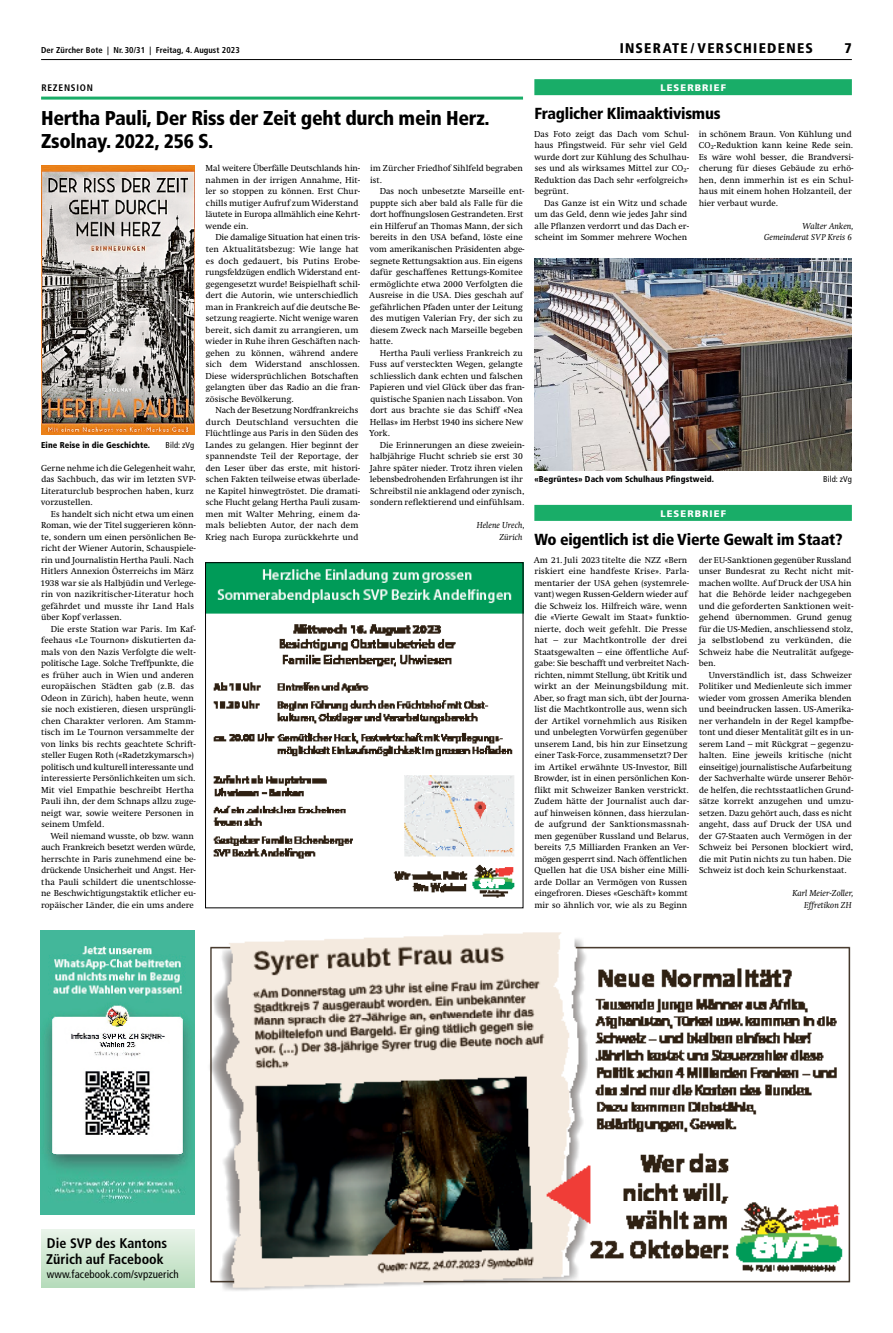
<style>
.page{position:relative;width:893px;height:1333px;background:#fff}
.page>*{position:absolute;margin:0;border:0;box-sizing:border-box;transform-origin:0 0}
.t1{font:900 condensed 20px/23px "Frutiger LT Std";letter-spacing:-.015em;color:#000}
.t2{font:900 condensed 16px "Frutiger LT Std";letter-spacing:-.015em;color:#000}
.t3{font:700 condensed 14px/16px "Frutiger LT Std";color:#000}
.t4{font:900 condensed 14px "Frutiger LT Std";letter-spacing:.09em;color:#000}
.t5{font:condensed 11px "Frutiger LT Std";letter-spacing:.01em;color:#000}
.t6{font:900 9.5px "Frutiger LT Std";letter-spacing:.115em;color:#fff}
.t7{font:700 condensed 9.5px "Frutiger LT Std";letter-spacing:.08em;color:#000}
.t8{font:8.9px/11.5px "Swift LT Pro";color:#000}
.t9{font:italic 8.9px/11.5px "Swift LT Pro";color:#000;text-align:right}
.t10{font:900 condensed 8.5px "Frutiger LT Std";letter-spacing:.01em;color:#000}
.t11{font:700 condensed 8.5px "Frutiger LT Std";letter-spacing:.01em;color:#000}
.t12{font:condensed 8.5px "Frutiger LT Std";letter-spacing:.01em;color:#000}
.s1{font-size:19.6px}
.s2{font-size:8.7px}
.s3{font-size:13.7px}
</style>
<div class="page">
<img style="left:209px;top:932px;width:642px;height:359px">
<img style="left:41px;top:930px;width:153px;height:284px">
<div style="left:534px;top:79px;width:318px;height:16px;background:#19ad68"></div>
<div style="left:534px;top:505px;width:318px;height:16px;background:#19ad68"></div>
<hr style="left:41px;top:97px;width:482px;height:3px;background:#19ad68">
<img style="left:207px;top:564px;width:314px;height:334px">
<div style="left:205px;top:562px;width:318px;height:346px;border:1px solid #000"></div>
<img style="left:41px;top:166px;width:153px;height:268px">
<div style="left:41px;top:1229px;width:153px;height:58px;background:linear-gradient(to bottom,#eaf4ea,#b6dbbb)"></div>
<img style="left:534px;top:258px;width:318px;height:212px">
<hr style="left:41px;top:59px;width:811px;height:1px;background:#000">
<p class="t11" style="left:41px;top:45px;width:200px">Der Zürcher Bote | Nr. 30/31 | Freitag, 4. August 2023</p>
<h3 class="t4" style="left:620px;top:40px;width:195px">INSERATE / VERSCHIEDENES</h3>
<h3 class="t4" style="left:845px;top:40px;width:9px">7</h3>
<p class="t7" style="left:41px;top:82px;width:53px">REZENSION</p>
<h1 class="t1" style="left:41px;top:107px;width:450px">Hertha Pauli, Der Riss der Zeit geht durch mein Herz.<br>Zsolnay. <span class="s1">2022</span>, <span class="s1">256</span> S.</h1>
<p class="t10" style="left:41px;top:439px;width:110px">Eine Reise in die Geschichte.</p>
<p class="t12" style="left:166px;top:439px;width:30px">Bild: zVg</p>
<p class="t8" style="left:41px;top:462px;width:156px">Gerne nehme ich die Gelegenheit wahr, das Sachbuch, das wir im letzten <span class="s2">SVP</span>-<br>Literaturclub besprochen haben, kurz vorzustellen.</p>
<p class="t8" style="left:41px;top:508px;width:157px;text-indent:10px">Es handelt sich nicht etwa um einen Roman, wie der Titel suggerieren könn&shy;te, sondern um einen persönlichen Be&shy;richt der Wiener Autorin, Schauspiele&shy;rin und Journalistin Hertha Pauli. Nach Hitlers Annexion Österreichs im März 1938 war sie als Halbjüdin und Verlege&shy;rin von nazikritischer-Literatur hoch gefährdet und musste ihr Land Hals über Kopf verlassen.</p>
<p class="t8" style="left:41px;top:623px;width:156px;text-indent:10px">Die erste Station war Paris. Im Kaf&shy;feehaus «Le Tournon» diskutierten da&shy;mals von den Nazis Verfolgte die welt&shy;politische Lage. Solche Treffpunkte, die es früher auch in Wien und anderen europäischen Städten gab (z.B. das Odeon in Zürich), haben heute, wenn sie noch existieren, diesen ursprüngli&shy;chen Charakter verloren. Am Stamm&shy;tisch im Le Tournon versammelte der von links bis rechts geachtete Schrift&shy;steller Eugen Roth («Radetzkymarsch») politisch und kulturell interessante und interessierte Persönlichkeiten um sich.<br>Mit viel Empathie beschreibt Hertha Pauli ihn, der dem Schnaps allzu zuge&shy;neigt war, sowie weitere Personen in seinem Umfeld.</p>
<p class="t8" style="left:41px;top:830px;width:156px;text-indent:9px">Weil niemand wusste, ob bzw. wann auch Frankreich besetzt werden würde, herrschte in Paris zunehmend eine be&shy;drückende Unsicherheit und Angst. Her&shy;tha Pauli schildert die unentschlosse&shy;ne Beschwichtigungstaktik etlicher eu&shy;ropäischer Länder, die ein ums andere</p>
<p class="t8" style="left:205px;top:163px;width:156px">Mal weitere Überfälle Deutschlands hin&shy;nahmen in der irrigen Annahme, Hit&shy;ler so stoppen zu können. Erst Chur&shy;chills mutiger Aufruf zum Widerstand läutete in Europa allmählich eine Kehrt&shy;wende ein.</p>
<p class="t8" style="left:205px;top:232px;width:156px;text-indent:10px">Die damalige Situation hat einen tris&shy;ten Aktualitätsbezug: Wie lange hat es doch gedauert, bis Putins Erobe&shy;rungsfeldzügen endlich Widerstand ent&shy;gegengesetzt wurde! Beispielhaft schil&shy;dert die Autorin, wie unterschiedlich man in Frankreich auf die deutsche Be&shy;setzung reagierte. Nicht wenige waren bereit, sich damit zu arrangieren, um wieder in Ruhe ihren Geschäften nach&shy;gehen zu können, während andere sich dem Widerstand anschlossen.<br>Diese widersprüchlichen Botschaften gelangten über das Radio an die fran&shy;zösische Bevölkerung.</p>
<p class="t8" style="left:205px;top:404px;width:156px;text-indent:10px">Nach der Besetzung Nordfrankreichs durch Deutschland versuchten die Flüchtlinge aus Paris in den Süden des Landes zu gelangen. Hier beginnt der spannendste Teil der Reportage, der den Leser über das erste, mit histori&shy;schen Fakten teilweise etwas überlade&shy;ne Kapitel hinwegtröstet. Die dramati&shy;sche Flucht gelang Hertha Pauli zusam&shy;men mit Walter Mehring, einem da&shy;mals beliebten Autor, der nach dem Krieg nach Europa zurückkehrte und</p>
<p class="t8" style="left:370px;top:163px;width:154px">im Zürcher Friedhof Sihlfeld begraben ist.</p>
<p class="t8" style="left:369px;top:186px;width:157px;text-indent:11px">Das noch unbesetzte Marseille ent&shy;puppte sich aber bald als Falle für die dort hoffnungslosen Gestrandeten. Erst ein Hilferuf an Thomas Mann, der sich bereits in den <span class="s2">USA</span> befand, löste eine vom amerikanischen Präsidenten abge&shy;segnete Rettungsaktion aus. Ein eigens dafür geschaffenes Rettungs-Komitee ermöglichte etwa 2000 Verfolgten die Ausreise in die <span class="s2">USA</span>. Dies geschah auf gefährlichen Pfaden unter der Leitung des mutigen Valerian Fry, der sich zu diesem Zweck nach Marseille begeben hatte.</p>
<p class="t8" style="left:369px;top:347px;width:157px;text-indent:11px">Hertha Pauli verliess Frankreich zu Fuss auf versteckten Wegen, gelangte schliesslich dank echten und falschen Papieren und viel Glück über das fran&shy;quistische Spanien nach Lissabon. Von dort aus brachte sie das Schiff «Nea Hellas» im Herbst 1940 ins sichere New York.</p>
<p class="t8" style="left:370px;top:439px;width:156px;text-indent:10px">Die Erinnerungen an diese zweiein&shy;halbjährige Flucht schrieb sie erst 30<br>Jahre später nieder. Trotz ihren vielen lebensbedrohenden Erfahrungen ist ihr Schreibstil nie anklagend oder zynisch, sondern reflektierend und einfühlsam.</p>
<p class="t9" style="left:477px;top:519px;width:49px">Helene Urech,<br>Zürich</p>
<p class="t6" style="left:660px;top:82px;width:67px">LESERBRIEF</p>
<h2 class="t2" style="left:534px;top:104px;width:188px">Fraglicher Klimaaktivismus</h2>
<p class="t8" style="left:534px;top:128px;width:156px">Das Foto zeigt das Dach vom Schul&shy;haus Pfingstweid. Für sehr viel Geld wurde dort zur Kühlung des Schulhau&shy;ses und als wirksames Mittel zur <span class="s2">CO</span><sub>2</sub>-<br>Reduktion das Dach sehr «erfolgreich» begrünt.</p>
<p class="t8" style="left:534px;top:197px;width:156px;text-indent:10px">Das Ganze ist ein Witz und schade um das Geld, denn wie jedes Jahr sind alle Pflanzen verdorrt und das Dach er&shy;scheint im Sommer mehrere Wochen</p>
<p class="t8" style="left:699px;top:128px;width:156px">in schönem Braun. Von Kühlung und <span class="s2">CO</span><sub>2</sub>-Reduktion kann keine Rede sein.<br>Es wäre wohl besser, die Brandversi&shy;cherung für dieses Gebäude zu erhö&shy;hen, denn immerhin ist es ein Schul&shy;haus mit einem hohen Holzanteil, der hier verbaut wurde.</p>
<p class="t9" style="left:764px;top:220px;width:91px">Walter Anken,<br>Gemeinderat <span class="s2">SVP</span> Kreis 6</p>
<p class="t10" style="left:534px;top:474px;width:181px">«Begrüntes» Dach vom Schulhaus Pfingstweid.</p>
<p class="t12" style="left:823px;top:474px;width:30px">Bild: zVg</p>
<p class="t6" style="left:660px;top:507px;width:67px">LESERBRIEF</p>
<h2 class="t2" style="left:534px;top:530px;width:310px">Wo eigentlich ist die Vierte Gewalt im Staat?</h2>
<p class="t8" style="left:534px;top:554px;width:157px">Am 21. Juli 2023 titelte die <span class="s2">NZZ</span> «Bern riskiert eine handfeste Krise». Parla&shy;mentarier der <span class="s2">USA</span> gehen (systemrele&shy;vant) wegen Russen-Geldern wieder auf die Schweiz los. Hilfreich wäre, wenn die «Vierte Gewalt im Staat» funktio&shy;nierte, doch weit gefehlt. Die Presse hat – zur Machtkontrolle der drei Staatsgewalten – eine öffentliche Auf&shy;gabe: Sie beschafft und verbreitet Nach&shy;richten, nimmt Stellung, übt Kritik und wirkt an der Meinungsbildung mit.<br>Aber, so fragt man sich, übt der Journa&shy;list die Machtkontrolle aus, wenn sich der Artikel vornehmlich aus Risiken und unbelegten Vorwürfen gegenüber unserem Land, bis hin zur Einsetzung einer Task-Force, zusammensetzt? Der im Artikel erwähnte <span class="s2">US</span>-Investor, Bill Browder, ist in einen persönlichen Kon&shy;flikt mit Schweizer Banken verstrickt.<br>Zudem hätte der Journalist auch dar&shy;auf hinweisen können, dass hierzulan&shy;de aufgrund der Sanktionsmassnah&shy;men gegenüber Russland und Belarus, bereits 7,5 Milliarden Franken an Ver&shy;mögen gesperrt sind. Nach öffentlichen Quellen hat die <span class="s2">USA</span> bisher eine Milli&shy;arde Dollar an Vermögen von Russen eingefroren. Dieses «Geschäft» kommt mir so ähnlich vor, wie als zu Beginn</p>
<p class="t8" style="left:699px;top:554px;width:156px">der <span class="s2">EU</span>-Sanktionen gegenüber Russland unser Bundesrat zu Recht nicht mit&shy;machen wollte. Auf Druck der <span class="s2">USA</span> hin hat die Behörde leider nachgegeben und die geforderten Sanktionen weit&shy;gehend übernommen. Grund genug für die <span class="s2">US</span>-Medien, anschliessend stolz, ja selbstlobend zu verkünden, die Schweiz habe die Neutralität aufgege&shy;ben.</p>
<p class="t8" style="left:699px;top:669px;width:156px;text-indent:10px">Unverständlich ist, dass Schweizer Politiker und Medienleute sich immer wieder vom grossen Amerika blenden und beeindrucken lassen. <span class="s2">US</span>-Amerika&shy;ner verhandeln in der Regel kampfbe&shy;tont und dieser Mentalität gilt es in un&shy;serem Land – mit Rückgrat – gegenzu&shy;halten. Eine jeweils kritische (nicht einseitige) journalistische Aufarbeitung der Sachverhalte würde unserer Behör&shy;de helfen, die rechtsstaatlichen Grund&shy;sätze korrekt anzugehen und umzu&shy;setzen. Dazu gehört auch, dass es nicht angeht, dass auf Druck der <span class="s2">USA</span> und der G7-Staaten auch Vermögen in der Schweiz bei Personen blockiert wird, die mit Putin nichts zu tun haben. Die Schweiz ist doch kein Schurkenstaat.</p>
<p class="t9" style="left:792px;top:887px;width:63px">Karl Meier-Zoller,<br>Effretikon <span class="s2">ZH</span></p>
<h3 class="t3" style="left:46px;top:1235px;width:122px">Die <span class="s3">SVP</span> des Kantons<br>Zürich auf Facebook</h3>
<p class="t5" style="left:47px;top:1268px;width:134px">www.facebook.com/svpzuerich</p>
</div>
